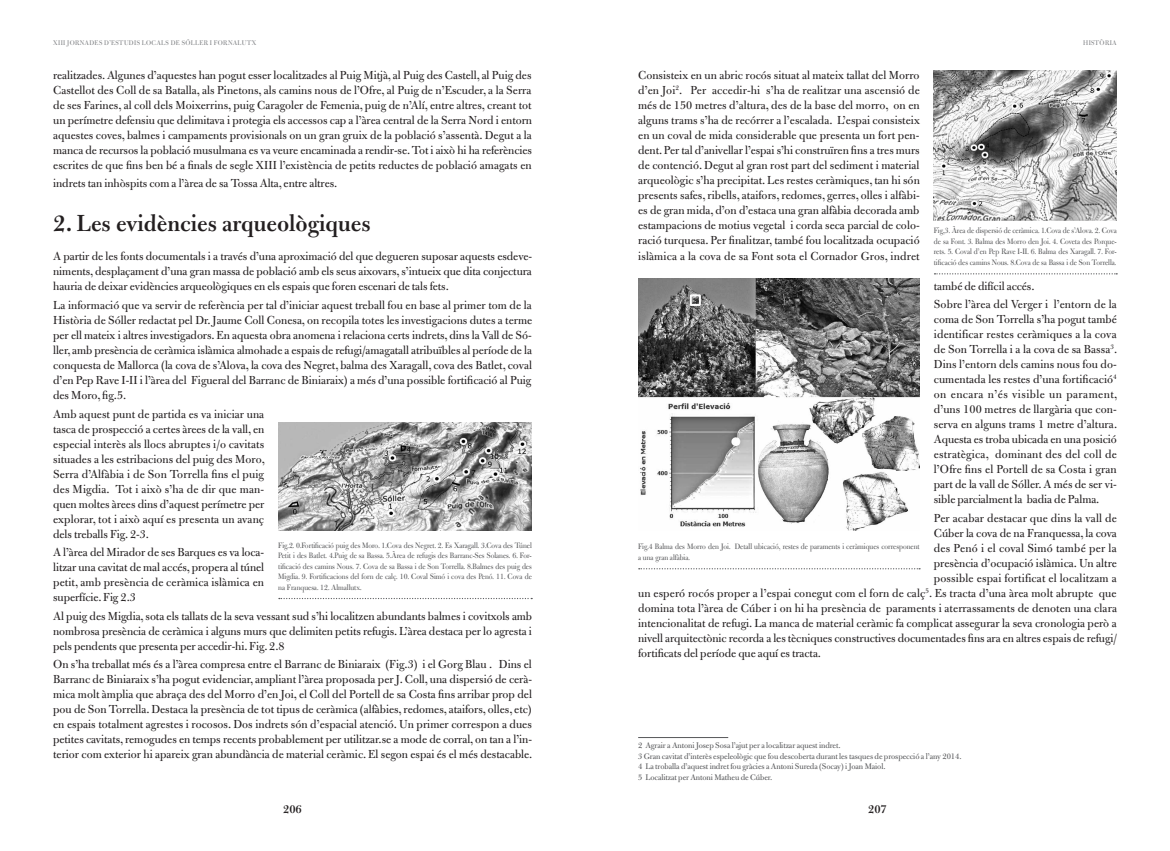
<style>
.page{position:relative;width:1170px;height:851px;background:#fff}
.page>*{position:absolute;margin:0;border:0;box-sizing:border-box;transform-origin:0 0}
.t1{font:600 25px "Bulmer MT Std";color:#231f20}
.t2{font:12.5px/15px "Bulmer MT Std";color:#231f20;text-align:justify}
.t3{font:600 12.5px "Bulmer MT Std";color:#231f20}
.t4{font:8.75px/10.5px "Bulmer MT Std Display";color:#57585a;text-align:justify}
.t5{font:8.75px/10.6px "Bulmer MT Std";letter-spacing:-.01em;color:#57585a}
.t6{font:7.5px "Bulmer MT Std Display";letter-spacing:.05em;color:#808285}
</style>
<div class="page">
<hr style="left:638px;top:737px;width:90px;height:1px;background:#57585a">
<svg style="left:279px;top:597px;width:253px;height:2px"></svg>
<svg style="left:638px;top:568px;width:282px;height:1px"></svg>
<svg style="left:934px;top:273px;width:183px;height:1px"></svg>
<img style="left:278px;top:423px;width:253px;height:108px">
<img style="left:638px;top:278px;width:281px;height:252px">
<img style="left:933px;top:71px;width:183px;height:149px">
<p class="t6" style="left:53px;top:39px;width:205px">XIII JORNADES D’ESTUDIS LOCALS DE SÓLLER I FORNALUTX</p>
<p class="t6" style="left:1083px;top:39px;width:35px">HISTÒRIA</p>
<p class="t2" style="left:53px;top:68px;width:480px">realitzades. Algunes d’aquestes han pogut esser localitzades al Puig Mitjà, al Puig des Castell, al Puig des Castellot des Coll de sa Batalla, als Pinetons, als camins nous de l’Ofre, al Puig de n’Escuder, a la Serra de ses Farines, al coll dels Moixerrins, puig Caragoler de Femenia, puig de n’Alí, entre altres, creant tot un perímetre defensiu que delimitava i protegia els accessos cap a l’àrea central de la Serra Nord i entorn aquestes coves, balmes i campaments provisionals on un gran gruix de la població s’assentà. Degut a la manca de recursos la població musulmana es va veure encaminada a rendir-se. Tot i això hi ha referències escrites de que fins ben bé a finals de segle XIII l’existència de petits reductes de població amagats en</p>
<p class="t2" style="left:53px;top:176px;width:285px">indrets tan inhòspits com a l’àrea de sa Tossa Alta, entre altres.</p>
<h1 class="t1" style="left:53px;top:210px;width:319px">2. Les evidències arqueològiques</h1>
<p class="t2" style="left:53px;top:249px;width:480px">A partir de les fonts documentals i a través d’una aproximació del que degueren suposar aquests esdeve&shy;niments, desplaçament d’una gran massa de població amb els seus aixovars, s’intueix que dita conjectura hauria de deixar evidències arqueològiques en els espais que foren escenari de tals fets.</p>
<p class="t2" style="left:53px;top:298px;width:480px">La informació que va servir de referència per tal d’iniciar aquest treball fou en base al primer tom de la Història de Sóller redactat pel Dr. Jaume Coll Conesa, on recopila totes les investigacions dutes a terme per ell mateix i altres investigadors. En aquesta obra anomena i relaciona certs indrets, dins la Vall de Só&shy;ller, amb presència de ceràmica islàmica almohade a espais de refugi/amagatall atribuïbles al període de la conquesta de Mallorca (la cova de s’Alova, la cova des Negret, balma des Xaragall, cova des Batlet, coval d’en Pep Rave I-II i l’àrea del Figueral del Barranc de Biniaraix) a més d’una possible fortificació al Puig des Moro, fig.5.</p>
<p class="t2" style="left:53px;top:406px;width:213px">Amb aquest punt de partida es va iniciar una tasca de prospecció a certes àrees de la vall, en especial interès als llocs abruptes i/o cavitats situades a les estribacions del puig des Moro, Serra d’Alfàbia i de Son Torrella fins el puig des Migdia. Tot i això s’ha de dir que man&shy;quen moltes àrees dins d’aquest perímetre per explorar, tot i això aquí es presenta un avanç dels treballs Fig. 2-3.</p>
<p class="t2" style="left:53px;top:545px;width:212px">A l’àrea del Mirador de ses Barques es va loca&shy;litzar una cavitat de mal accés, propera al túnel petit, amb presència de ceràmica islàmica en superfície. Fig 2.3</p>
<p class="t2" style="left:53px;top:608px;width:480px">Al puig des Migdia, sota els tallats de la seva vessant sud s’hi localitzen abundants balmes i covitxols amb nombrosa presència de ceràmica i alguns murs que delimiten petits refugis. L’àrea destaca per lo agresta i pels pendents que presenta per accedir-hi. Fig. 2.8</p>
<p class="t2" style="left:53px;top:657px;width:481px">On s’ha treballat més és a l’àrea compresa entre el Barranc de Biniaraix (Fig.3) i el Gorg Blau . Dins el Barranc de Biniaraix s’ha pogut evidenciar, ampliant l’àrea proposada per J. Coll, una dispersió de cerà&shy;mica molt àmplia que abraça des del Morro d’en Joi, el Coll del Portell de sa Costa fins arribar prop del pou de Son Torrella. Destaca la presència de tot tipus de ceràmica (alfàbies, redomes, ataifors, olles, etc) en espais totalment agrestes i rocosos. Dos indrets són d’espacial atenció. Un primer correspon a dues petites cavitats, remogudes en temps recents probablement per utilitzar.se a mode de corral, on tan a l’in&shy;terior com exterior hi apareix gran abundància de material ceràmic. El segon espai és el més destacable.</p>
<p class="t2" style="left:638px;top:68px;width:283px">Consisteix en un abric rocós situat al mateix tallat del Morro d’en Joi<sup>2</sup>. Per accedir-hi s’ha de realitzar una ascensió de més de 150 metres d’altura, des de la base del morro, on en alguns trams s’ha de recórrer a l’escalada. L’espai consisteix en un coval de mida considerable que presenta un fort pen&shy;dent. Per tal d’anivellar l’espai s’hi construïren fins a tres murs de contenció. Degut al gran rost part del sediment i material arqueològic s’ha precipitat. Les restes ceràmiques, tan hi són presents safes, ribells, ataifors, redomes, gerres, olles i alfàbi&shy;es de gran mida, d’on d’estaca una gran alfàbia decorada amb estampacions de motius vegetal i corda seca parcial de colo&shy;ració turquesa. Per finalitzar, també fou localitzada ocupació islàmica a la cova de sa Font sota el Cornador Gros, indret</p>
<p class="t4" style="left:933px;top:226px;width:184px">Fig,3. Àrea de dispersió de ceràmica. 1.Cova de s’Alova. 2. Cova de sa Font. 3. Balma des Morro den Joi. 4. Coveta des Porque&shy;rets. 5. Coval d’en Pep Rave I-II. 6. Balma des Xaragall. 7. For&shy;tificació des camins Nous. 8.Cova de sa Bassa i de Son Torrella.</p>
<p class="t2" style="left:933px;top:276px;width:184px;line-height:18.5px">també de difícil accés.<br>Sobre l’àrea del Verger i l’entorn de la</p>
<p class="t2" style="left:933px;top:312px;width:185px">coma de Son Torrella s’ha pogut també identificar restes ceràmiques a la cova de Son Torrella i a la cova de sa Bassa<sup>3</sup>.<br>Dins l’entorn dels camins nous fou do&shy;cumentada les restes d’una fortificació<sup>4 </sup>on encara n’és visible un parament, d’uns 100 metres de llargària que con&shy;serva en alguns trams 1 metre d’altura.<br>Aquesta es troba ubicada en una posició estratègica, dominant des del coll de l’Ofre fins el Portell de sa Costa i gran part de la vall de Sóller. A més de ser vi&shy;sible parcialment la badia de Palma.</p>
<p class="t2" style="left:933px;top:510px;width:184px">Per acabar destacar que dins la vall de</p>
<p class="t2" style="left:933px;top:525px;width:184px">Cúber la cova de na Franquessa, la cova</p>
<p class="t2" style="left:933px;top:540px;width:184px">des Penó i el coval Simó també per la</p>
<p class="t2" style="left:933px;top:555px;width:184px">presència d’ocupació islàmica. Un altre</p>
<p class="t2" style="left:933px;top:570px;width:184px">possible espai fortificat el localitzam a</p>
<p class="t2" style="left:638px;top:585px;width:480px">un esperó rocós proper a l’espai conegut com el forn de calç<sup>5</sup>. Es tracta d’una àrea molt abrupte que</p>
<p class="t2" style="left:638px;top:600px;width:480px">domina tota l’àrea de Cúber i on hi ha presència de paraments i aterrassaments de denoten una clara</p>
<p class="t2" style="left:638px;top:615px;width:480px">intencionalitat de refugi. La manca de material ceràmic fa complicat assegurar la seva cronologia però a</p>
<p class="t2" style="left:638px;top:630px;width:480px">nivell arquitectònic recorda a les tècniques constructives documentades fins ara en altres espais de refugi/</p>
<p class="t2" style="left:638px;top:645px;width:184px">fortificats del període que aquí es tracta.</p>
<p class="t4" style="left:278px;top:540px;width:255px">Fig.2. 0.Fortificació puig des Moro. 1.Cova des Negret. 2. Es Xaragall. 3.Cova des Túnel Petit i des Batlet. 4.Puig de sa Bassa. 5.Àrea de refugis des Barranc-Ses Solanes. 6. For&shy;tificació des camins Nous. 7. Cova de sa Bassa i de Son Torrella. 8.Balmes des puig des Migdia. 9. Fortificacions del forn de calç. 10. Coval Simó i cova des Penó. 11. Cova de na Franquesa. 12. Almallutx.</p>
<p class="t4" style="left:638px;top:541px;width:283px">Fig.4 Balma des Morro den Joi. Detall ubicació, restes de paraments i ceràmiques corresponent a una gran alfàbia.</p>
<p class="t5" style="left:638px;top:740px;width:325px">2 Agrair a Antoni Josep Sosa l’ajut per a localitzar aquest indret.<br>3 Gran cavitat d’interès espeleològic que fou descoberta durant les tasques de prospecció a l’any 2014.<br>4 La troballa d’aquest indret fou gràcies a Antoni Sureda (Socay) i Joan Maiol.<br>5 Localitzat per Antoni Matheu de Cúber.</p>
<p class="t3" style="left:283px;top:802px;width:20px">206</p>
<p class="t3" style="left:868px;top:802px;width:20px">207</p>
</div>
